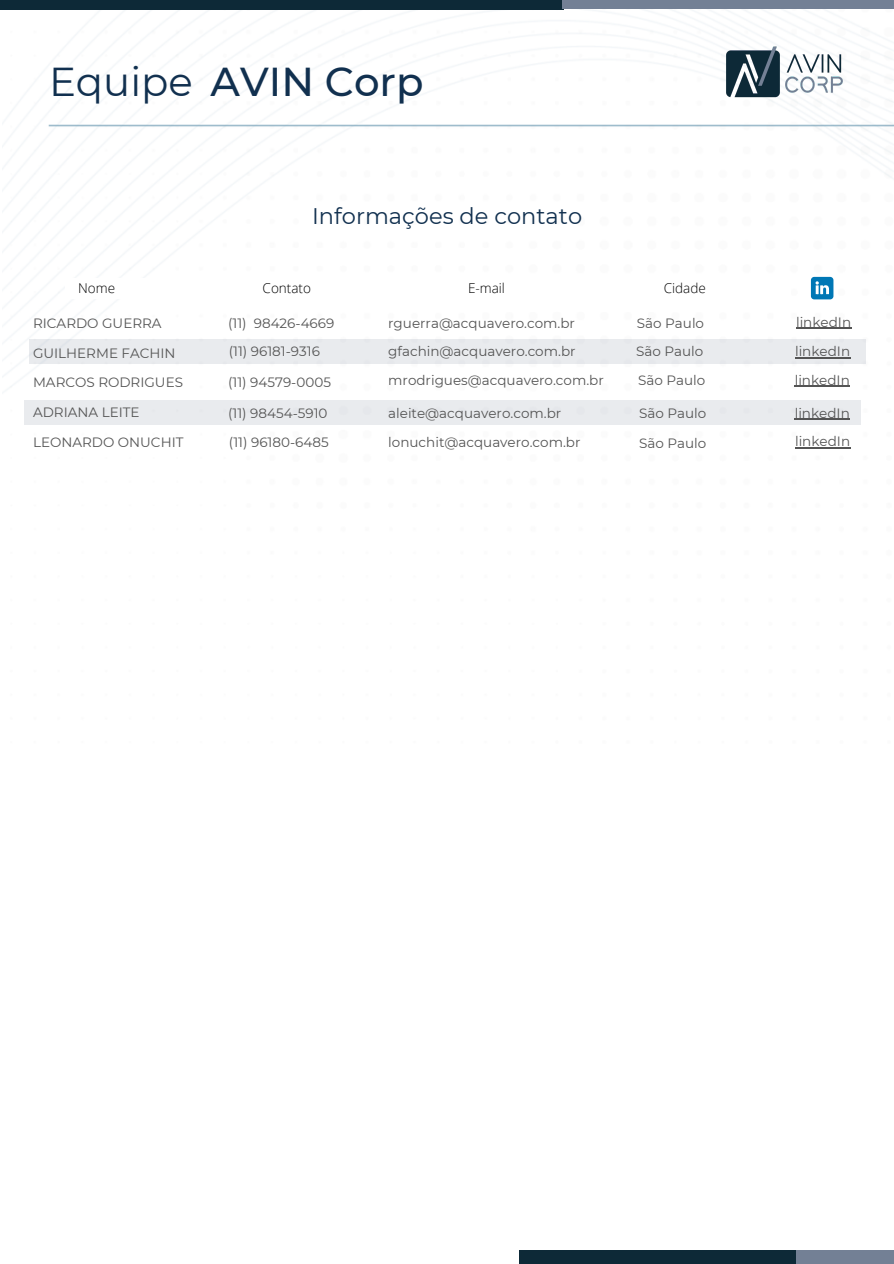
<style>
.page{position:relative;width:894px;height:1264px;background:#fff}
.page>*{position:absolute;margin:0;border:0;box-sizing:border-box;transform-origin:0 0}
.t1{font:500 40.2px "Montserrat";color:#11304f}
.t2{font:22.5px "Montserrat";color:#11304f}
.t3{font:13.5px "Montserrat";color:#545454}
.t4{font:300 13.5px "Open Sans";color:#000}
.s1{font-weight:400}
</style>
<div class="page">
<img style="left:3px;top:9px;width:890px;height:440px">
<img style="left:722px;top:43px;width:127px;height:59px">
<div style="left:0;top:0;width:563px;height:9px;background:#0d2937"></div>
<div style="left:562px;top:0;width:331px;height:9px;background:#738095"></div>
<div style="left:519px;top:1249px;width:374px;height:14px;background:#0d2937"></div>
<div style="left:796px;top:1249px;width:97px;height:14px;background:#738095"></div>
<div style="left:65px;top:278px;width:725px;height:20px;background:#fff"></div>
<svg style="left:810px;top:277px;width:23px;height:22px"></svg>
<div style="left:25px;top:399px;width:836px;height:25px;background:#e9ebee"></div>
<hr style="left:794px;top:419px;width:55px;height:1px;background:#545454">
<hr style="left:794px;top:447px;width:55px;height:1px;background:#545454">
<hr style="left:794px;top:386px;width:55px;height:1px;background:#545454">
<div style="left:29px;top:339px;width:836px;height:24px;background:#e9ebee"></div>
<hr style="left:794px;top:357px;width:55px;height:1px;background:#545454">
<hr style="left:795px;top:328px;width:55px;height:1px;background:#545454">
<h1 class="t1" style="left:49px;top:57px;width:376px"><span class="s1">Equipe</span> AVIN Corp</h1>
<h2 class="t2" style="left:312px;top:202px;width:271px">Informações de contato</h2>
<p class="t4" style="left:78px;top:278px;width:38px">Nome</p>
<p class="t4" style="left:262px;top:278px;width:50px">Contato</p>
<p class="t4" style="left:468px;top:278px;width:38px">E-mail</p>
<p class="t4" style="left:663px;top:278px;width:44px">Cidade</p>
<p class="t3" style="left:33px;top:315px;width:130px">RICARDO GUERRA</p>
<p class="t3" style="left:228px;top:315px;width:108px">(11) 98426-4669</p>
<p class="t3" style="left:388px;top:315px;width:188px">rguerra@acquavero.com.br</p>
<p class="t3" style="left:636px;top:315px;width:69px">São Paulo</p>
<p class="t3" style="left:795px;top:313px;width:57px">linkedIn</p>
<p class="t3" style="left:33px;top:344px;width:144px">GUILHERME FACHIN</p>
<p class="t3" style="left:229px;top:343px;width:93px">(11) 96181-9316</p>
<p class="t3" style="left:388px;top:343px;width:189px">gfachin@acquavero.com.br</p>
<p class="t3" style="left:636px;top:343px;width:69px">São Paulo</p>
<p class="t3" style="left:794px;top:343px;width:57px">linkedIn</p>
<p class="t3" style="left:33px;top:374px;width:151px">MARCOS RODRIGUES</p>
<p class="t3" style="left:228px;top:374px;width:104px">(11) 94579-0005</p>
<p class="t3" style="left:388px;top:371px;width:217px">mrodrigues@acquavero.com.br</p>
<p class="t3" style="left:638px;top:371px;width:69px">São Paulo</p>
<p class="t3" style="left:794px;top:371px;width:57px">linkedIn</p>
<p class="t3" style="left:33px;top:404px;width:108px">ADRIANA LEITE</p>
<p class="t3" style="left:228px;top:405px;width:101px">(11) 98454-5910</p>
<p class="t3" style="left:388px;top:405px;width:174px">aleite@acquavero.com.br</p>
<p class="t3" style="left:639px;top:405px;width:69px">São Paulo</p>
<p class="t3" style="left:794px;top:405px;width:57px">linkedIn</p>
<p class="t3" style="left:33px;top:434px;width:152px">LEONARDO ONUCHIT</p>
<p class="t3" style="left:229px;top:434px;width:101px">(11) 96180-6485</p>
<p class="t3" style="left:388px;top:434px;width:194px">lonuchit@acquavero.com.br</p>
<p class="t3" style="left:639px;top:435px;width:69px">São Paulo</p>
<p class="t3" style="left:794px;top:433px;width:57px">linkedIn</p>
</div>
